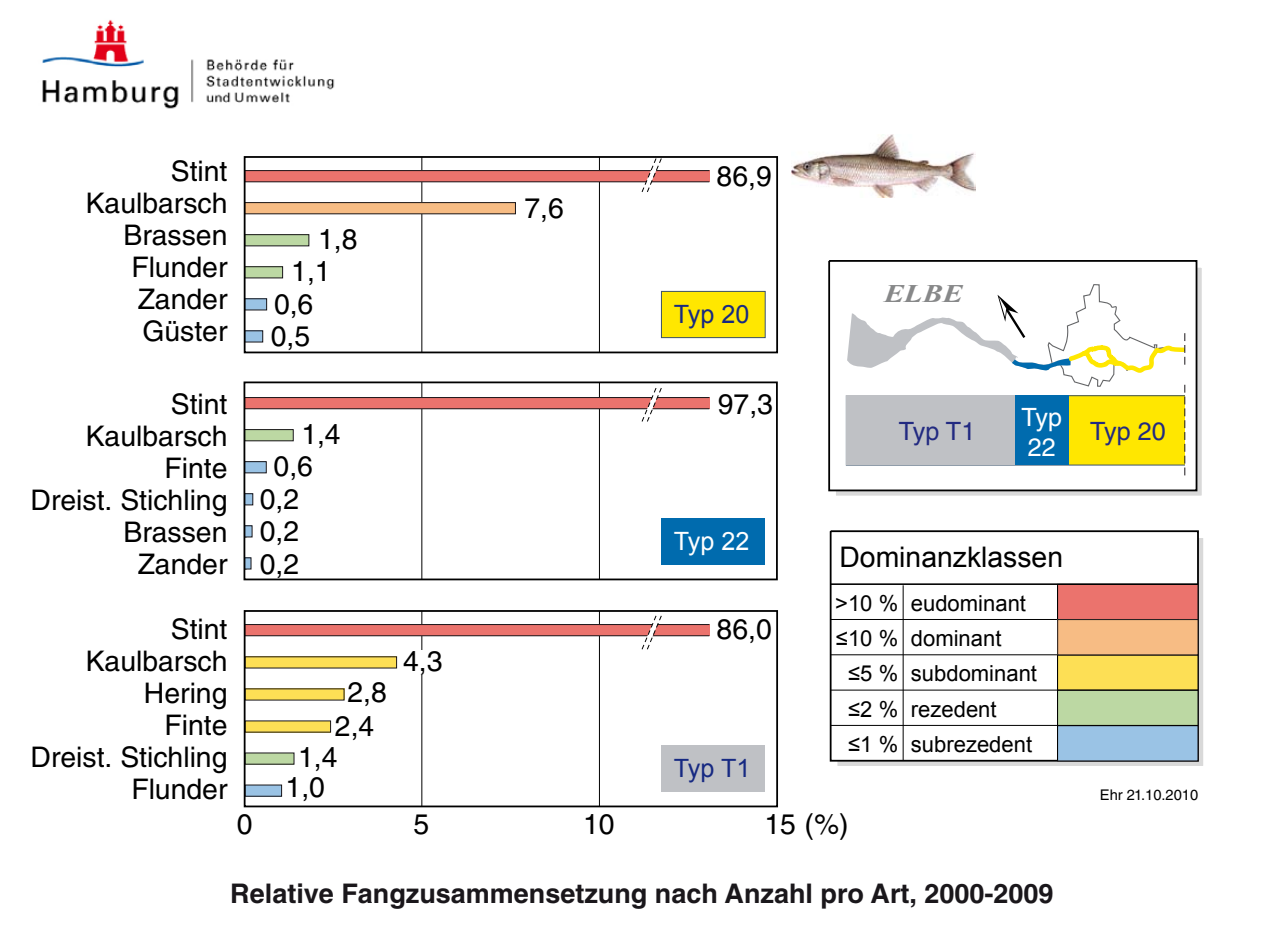
<style>
.page{position:relative;width:1263px;height:948px;background:#fff}
.page>*{position:absolute;margin:0;border:0;box-sizing:border-box;transform-origin:0 0}
.t1{font:28.35px/32px "Helvetica";color:#000;text-align:right}
.t2{font:28.35px "Arial";color:#000}
.t3{font:700 27px "Helvetica";color:#1a171b}
.t4{font:25.2px "Arial";color:#162982}
.t5{font:25.2px "Helvetica";color:#222a81}
.t6{font:25.2px "Arial";color:#fff}
.t7{font:25.2px/30px "Helvetica";color:#fff}
.t8{font:italic 700 25.2px "Times New Roman";color:#878889;scale:1.2 1}
.t9{font:22.05px "Arial";color:#000}
.t10{font:14.7px "Helvetica";color:#000}
</style>
<div class="page">
<img style="left:42px;top:20px;width:293px;height:89px">
<hr style="left:422px;top:610px;width:1px;height:196px;background:#000">
<hr style="left:422px;top:382px;width:1px;height:197px;background:#000">
<hr style="left:422px;top:157px;width:1px;height:195px;background:#000">
<hr style="left:599px;top:610px;width:1px;height:196px;background:#000">
<hr style="left:599px;top:382px;width:1px;height:197px;background:#000">
<hr style="left:599px;top:157px;width:1px;height:195px;background:#000">
<div style="left:661px;top:745px;width:104px;height:46px;background:#bfc1c5"></div>
<div style="left:661px;top:518px;width:104px;height:46px;background:#006bae"></div>
<div style="left:661px;top:291px;width:104px;height:46px;background:#ffe700"></div>
<div style="left:661px;top:291px;width:105px;height:47px;border:1px solid #3c5269"></div>
<svg style="left:839px;top:539px;width:363px;height:225px;fill:#d9d9d9"></svg>
<div style="left:836px;top:536px;width:369px;height:231px;border:2px solid #fff"></div>
<svg style="left:837px;top:269px;width:363px;height:225px;fill:#d9d9d9"></svg>
<div style="left:834px;top:266px;width:369px;height:231px;border:2px solid #fff"></div>
<div style="left:245px;top:397px;width:464px;height:11px;background:#eb736d"></div>
<div style="left:244px;top:397px;width:466px;height:12px;border:1px solid #1a171b"></div>
<div style="left:245px;top:170px;width:464px;height:12px;background:#eb736d"></div>
<div style="left:244px;top:170px;width:466px;height:12px;border:1px solid #1a171b"></div>
<div style="left:245px;top:624px;width:464px;height:11px;background:#eb736d"></div>
<div style="left:244px;top:624px;width:466px;height:12px;border:1px solid #1a171b"></div>
<div style="left:245px;top:429px;width:48px;height:11px;background:#bcd8a3"></div>
<div style="left:244px;top:429px;width:50px;height:12px;border:1px solid #1a171b"></div>
<div style="left:245px;top:461px;width:21px;height:11px;background:#9ac3e5"></div>
<div style="left:244px;top:461px;width:23px;height:12px;border:1px solid #1a171b"></div>
<div style="left:245px;top:493px;width:8px;height:11px;background:#9ac3e5"></div>
<div style="left:244px;top:493px;width:9px;height:12px;border:1px solid #1a171b"></div>
<div style="left:245px;top:525px;width:7px;height:12px;background:#9ac3e5"></div>
<div style="left:244px;top:525px;width:8px;height:12px;border:1px solid #1a171b"></div>
<div style="left:245px;top:557px;width:6px;height:12px;background:#9ac3e5"></div>
<div style="left:245px;top:202px;width:270px;height:12px;background:#f7bc84"></div>
<div style="left:244px;top:202px;width:272px;height:12px;border:1px solid #1a171b"></div>
<div style="left:245px;top:234px;width:64px;height:12px;background:#bcd8a3"></div>
<div style="left:244px;top:234px;width:65px;height:12px;border:1px solid #1a171b"></div>
<div style="left:245px;top:266px;width:38px;height:12px;background:#bcd8a3"></div>
<div style="left:244px;top:266px;width:39px;height:12px;border:1px solid #1a171b"></div>
<div style="left:245px;top:299px;width:22px;height:11px;background:#9ac3e5"></div>
<div style="left:244px;top:298px;width:23px;height:12px;border:1px solid #1a171b"></div>
<div style="left:245px;top:331px;width:18px;height:11px;background:#9ac3e5"></div>
<div style="left:245px;top:656px;width:152px;height:11px;background:#fddf55"></div>
<div style="left:245px;top:688px;width:99px;height:11px;background:#fddf55"></div>
<div style="left:245px;top:720px;width:86px;height:12px;background:#fddf55"></div>
<div style="left:245px;top:752px;width:49px;height:12px;background:#bcd8a3"></div>
<div style="left:245px;top:784px;width:37px;height:12px;background:#9ac3e5"></div>
<svg style="left:641px;top:615px;width:21px;height:35px"></svg>
<svg style="left:641px;top:388px;width:21px;height:34px"></svg>
<svg style="left:641px;top:159px;width:21px;height:33px"></svg>
<img style="left:792px;top:135px;width:184px;height:62px">
<div style="left:411px;top:650px;width:19px;height:24px;background:#fff"></div>
<div style="left:831px;top:531px;width:367px;height:229px;background:#fff"></div>
<div style="left:830px;top:530px;width:369px;height:231px;border:2px solid #000"></div>
<div style="left:1057px;top:654px;width:141px;height:36px;background:#fddf55"></div>
<div style="left:1057px;top:654px;width:141px;height:36px;border:1px solid #1a171b"></div>
<div style="left:1057px;top:725px;width:141px;height:35px;background:#9ac3e5"></div>
<div style="left:1057px;top:725px;width:141px;height:36px;border:1px solid #1a171b"></div>
<div style="left:1057px;top:690px;width:141px;height:35px;background:#bcd8a3"></div>
<div style="left:1057px;top:689px;width:141px;height:36px;border:1px solid #1a171b"></div>
<div style="left:1057px;top:584px;width:141px;height:35px;background:#eb736d"></div>
<div style="left:1057px;top:584px;width:141px;height:35px;border:1px solid #1a171b"></div>
<hr style="left:831px;top:583px;width:367px;height:1px;background:#000">
<hr style="left:831px;top:619px;width:367px;height:1px;background:#000">
<hr style="left:831px;top:654px;width:367px;height:1px;background:#000">
<hr style="left:831px;top:689px;width:367px;height:1px;background:#000">
<hr style="left:831px;top:724px;width:367px;height:1px;background:#000">
<hr style="left:903px;top:585px;width:1px;height:175px;background:#000">
<hr style="left:1057px;top:585px;width:1px;height:175px;background:#000">
<div style="left:1058px;top:619px;width:140px;height:35px;background:#f7bc84"></div>
<div style="left:1057px;top:619px;width:141px;height:36px;border:1px solid #1a171b"></div>
<div style="left:829px;top:261px;width:367px;height:229px;background:#fff"></div>
<div style="left:828px;top:260px;width:369px;height:231px;border:2px solid #000"></div>
<svg style="left:847px;top:284px;width:339px;height:192px"></svg>
<div style="left:244px;top:610px;width:534px;height:197px;border:2px solid #000"></div>
<div style="left:244px;top:156px;width:534px;height:197px;border:2px solid #000"></div>
<div style="left:243px;top:381px;width:535px;height:199px;border:2px solid #000"></div>
<p class="t1" style="left:86px;top:155px;width:143px">Stint<br>Kaulbarsch<br>Brassen<br>Flunder<br>Zander<br>Güster</p>
<p class="t1" style="left:318px;top:223px;width:41px">1,8</p>
<p class="t1" style="left:291px;top:255px;width:41px">1,1</p>
<p class="t1" style="left:274px;top:288px;width:41px">0,6</p>
<p class="t1" style="left:271px;top:319px;width:41px">0,5</p>
<p class="t1" style="left:524px;top:192px;width:41px">7,6</p>
<p class="t1" style="left:717px;top:160px;width:57px">86,9</p>
<p class="t4" style="left:674px;top:300px;width:77px">Typ 20</p>
<p class="t8" style="left:884px;top:276px;width:67px">ELBE</p>
<p class="t1" style="left:31px;top:387px;width:198px">Stint<br>Kaulbarsch<br>Finte<br>Dreist. Stichling<br>Brassen<br>Zander</p>
<p class="t1" style="left:31px;top:612px;width:198px">Stint<br>Kaulbarsch<br>Hering<br>Finte<br>Dreist. Stichling<br>Flunder</p>
<p class="t1" style="left:301px;top:418px;width:41px">1,4</p>
<p class="t1" style="left:260px;top:450px;width:55px;line-height:32.4px;text-align:center">0,6<br>0,2<br>0,2<br>0,2</p>
<p class="t1" style="left:335px;top:674px;width:54px;line-height:34.7px;text-align:center">2,8<br>2,4</p>
<p class="t1" style="left:286px;top:741px;width:54px;line-height:30.5px;text-align:center">1,4<br>1,0</p>
<p class="t1" style="left:403px;top:645px;width:41px">4,3</p>
<p class="t1" style="left:718px;top:387px;width:57px">97,3</p>
<p class="t6" style="left:674px;top:527px;width:77px">Typ 22</p>
<p class="t1" style="left:717px;top:612px;width:57px">86,0</p>
<p class="t4" style="left:674px;top:753px;width:78px">Typ T1</p>
<p class="t5" style="left:899px;top:416px;width:78px">Typ T1</p>
<p class="t7" style="left:1021px;top:401px;width:42px">Typ<br>22</p>
<p class="t2" style="left:839px;top:540px;width:225px">Dominanzklassen</p>
<p class="t9" style="left:835px;top:590px;width:192px">&gt;10 % eudominant</p>
<p class="t9" style="left:836px;top:625px;width:167px">≤10 % dominant</p>
<p class="t9" style="left:848px;top:661px;width:190px">≤5 % subdominant</p>
<p class="t9" style="left:848px;top:696px;width:150px">≤2 % rezedent</p>
<p class="t9" style="left:848px;top:731px;width:185px">≤1 % subrezedent</p>
<p class="t1" style="left:237px;top:807px;width:17px">0</p>
<p class="t1" style="left:413px;top:807px;width:17px">5</p>
<p class="t1" style="left:583px;top:807px;width:33px">10</p>
<p class="t1" style="left:764px;top:807px;width:86px">15 (%)</p>
<p class="t3" style="left:230px;top:876px;width:825px">Relative Fangzusammensetzung nach Anzahl pro Art, 2000-2009</p>
<p class="t5" style="left:1090px;top:416px;width:77px">Typ 20</p>
<p class="t10" style="left:1100px;top:786px;width:100px">Ehr 21.10.2010</p>
</div>
